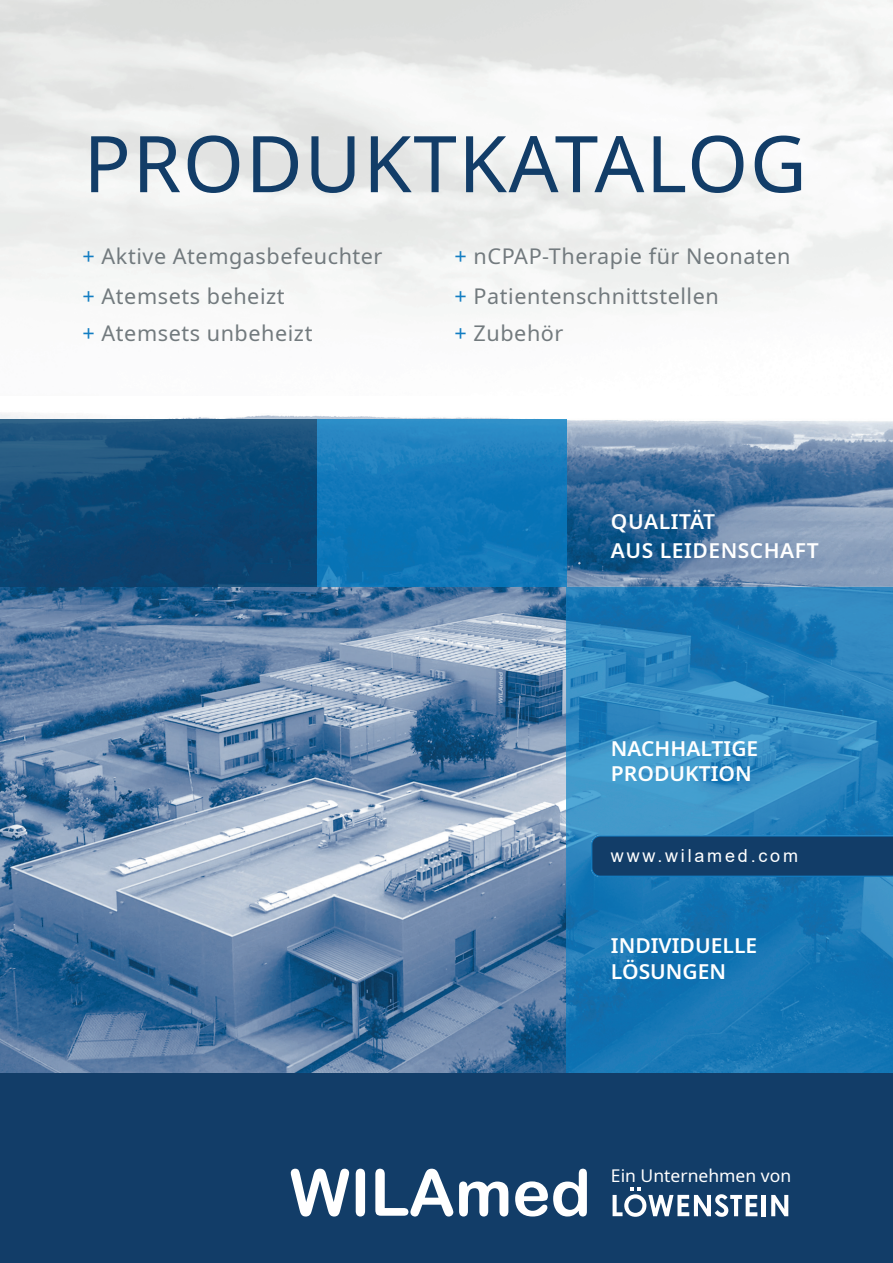
<style>
.page{position:relative;width:893px;height:1263px;background:#fff}
.page>*{position:absolute;margin:0;border:0;box-sizing:border-box;transform-origin:0 0}
.t1{font:78.3px "Noto Sans";letter-spacing:.02em;color:#123d68}
.t2{font:64.65px "Arial Rounded MT Bold";color:#fff}
.t3{font:21.6px/39.5px "Noto Sans";letter-spacing:.025em;color:#727a7e}
.t4{font:600 21px/25.2px "Noto Sans";color:#fff}
.t5{font:600 21px/28.8px "Noto Sans";letter-spacing:.025em;color:#fff}
.t6{font:18px "Arial";letter-spacing:.155em;color:#fff}
.t7{font:17.55px "Noto Sans";color:#fff}
.s1{color:#127dc2}
</style>
<div class="page">
<img style="left:0;top:413px;width:893px;height:661px">
<img style="left:0;top:420px;width:566px;height:167px">
<img style="left:566px;top:587px;width:327px;height:487px">
<svg style="left:591px;top:835px;width:302px;height:42px;background:#12426e"></svg>
<div style="left:0;top:1074px;width:893px;height:189px;background:#123d68"></div>
<svg style="left:771px;top:1195px;width:17px;height:21px"></svg>
<hr style="left:762px;top:1195px;width:4px;height:21px;background:#fff">
<svg style="left:613px;top:1187px;width:144px;height:30px"></svg>
<p class="t1" style="left:84px;top:109px;width:725px">PRODUKTKATALOG</p>
<p class="t3" style="left:83px;top:237px;width:302px"><span class="s1">+</span> Aktive Atemgasbefeuchter <span class="s1">+</span> Atemsets beheizt</p>
<p class="t3" style="left:83px;top:314px;width:231px"><span class="s1">+</span> Atemsets unbeheizt</p>
<p class="t3" style="left:455px;top:237px;width:337px"><span class="s1">+</span> nCPAP-Therapie für Neonaten <span class="s1">+</span> Patientenschnittstellen</p>
<p class="t3" style="left:455px;top:314px;width:110px"><span class="s1">+</span> Zubehör</p>
<p class="t5" style="left:611px;top:508px;width:209px">QUALITÄT<br>AUS LEIDENSCHAFT</p>
<p class="t4" style="left:611px;top:736px;width:149px">NACHHALTIGE<br>PRODUKTION</p>
<p class="t6" style="left:611px;top:843px;width:189px">www.wilamed.com</p>
<p class="t4" style="left:611px;top:934px;width:148px">INDIVIDUELLE<br>LÖSUNGEN</p>
<p class="t2" style="left:290px;top:1154px;width:303px">WILAmed</p>
<p class="t7" style="left:611px;top:1163px;width:182px">Ein Unternehmen von</p>
</div>
